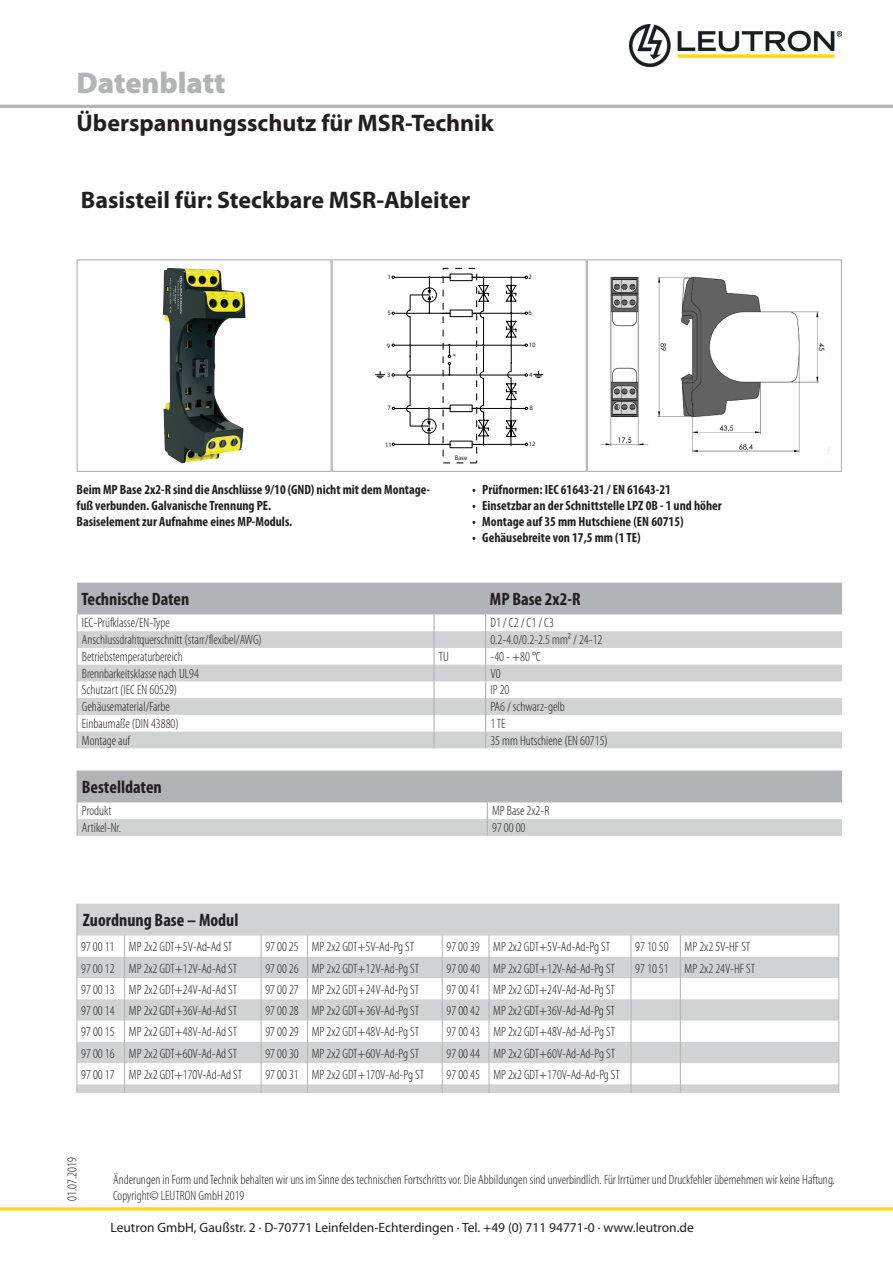
<style>
.page{position:relative;width:893px;height:1263px;background:#fff}
.page>*{position:absolute;margin:0;border:0;box-sizing:border-box;transform-origin:0 0}
.t1{font:900 30px "Myriad Pro";color:#b2b3b7}
.t2{font:700 24px "Myriad Pro";color:#231f20}
.t3{font:700 condensed 18px "Myriad Pro";color:#231f20}
.t4{font:300 condensed 13.5px/16.2px "Myriad Pro";color:#231f20}
.t5{font:700 condensed 13.5px/16.2px "Myriad Pro";color:#231f20}
.t6{font:13.5px "Myriad Pro";color:#231f20}
.t7{font:7.8px "Myriad Pro";color:#231f20}
.t8{font:6.6px "Myriad Pro";color:#231f20}
</style>
<div class="page">
<hr style="left:0;top:1207px;width:893px;height:3px;background:#ffdc01">
<img style="left:630px;top:25px;width:212px;height:41px">
<hr style="left:0;top:105px;width:893px;height:3px;background:#b2b3b7">
<img style="left:163px;top:268px;width:82px;height:195px">
<div style="left:77px;top:259px;width:255px;height:213px;border:1px solid #b2b3b7"></div>
<div style="left:422px;top:288px;width:15px;height:14px;border:1px solid #000;border-radius:50%"></div>
<hr style="left:394px;top:277px;width:131px;height:1px;background:#000">
<hr style="left:394px;top:313px;width:131px;height:1px;background:#000">
<hr style="left:394px;top:345px;width:131px;height:1px;background:#000">
<hr style="left:394px;top:375px;width:131px;height:1px;background:#000">
<svg style="left:534px;top:371px;width:9px;height:7px"></svg>
<svg style="left:375px;top:372px;width:10px;height:6px"></svg>
<div style="left:422px;top:419px;width:14px;height:14px;border:1px solid #000;border-radius:50%"></div>
<hr style="left:395px;top:408px;width:130px;height:1px;background:#000">
<hr style="left:395px;top:444px;width:130px;height:1px;background:#000">
<svg style="left:406px;top:276px;width:27px;height:169px"></svg>
<svg style="left:441px;top:274px;width:76px;height:174px"></svg>
<div style="left:332px;top:259px;width:255px;height:213px;border:1px solid #b2b3b7"></div>
<img style="left:601px;top:276px;width:229px;height:178px">
<div style="left:587px;top:259px;width:255px;height:213px;border:1px solid #b2b3b7"></div>
<svg style="left:77px;top:770px;width:765px;height:66px"></svg>
<svg style="left:78px;top:904px;width:760px;height:189px;fill:#d1d2d4"></svg>
<hr style="left:77px;top:904px;width:1px;height:31px;background:#b2b3b7">
<svg style="left:77px;top:935px;width:1px;height:158px"></svg>
<svg style="left:124px;top:935px;width:1px;height:158px"></svg>
<hr style="left:838px;top:904px;width:1px;height:31px;background:#b2b3b7">
<svg style="left:838px;top:935px;width:1px;height:158px"></svg>
<svg style="left:261px;top:935px;width:1px;height:158px"></svg>
<svg style="left:307px;top:935px;width:1px;height:158px"></svg>
<svg style="left:442px;top:935px;width:1px;height:158px"></svg>
<svg style="left:489px;top:935px;width:1px;height:158px"></svg>
<svg style="left:631px;top:935px;width:1px;height:158px"></svg>
<svg style="left:680px;top:935px;width:1px;height:158px"></svg>
<svg style="left:77px;top:583px;width:765px;height:165px"></svg>
<h1 class="t1" style="left:77px;top:65px;width:151px">Datenblatt</h1>
<h2 class="t2" style="left:77px;top:107px;width:419px">Überspannungsschutz für MSR-Technik</h2>
<h2 class="t2" style="left:81px;top:184px;width:391px">Basisteil für: Steckbare MSR-Ableiter</h2>
<p class="t8" style="left:387px;top:273px;width:5px">1</p>
<p class="t8" style="left:387px;top:308px;width:5px">5</p>
<p class="t8" style="left:387px;top:341px;width:5px">9</p>
<p class="t8" style="left:387px;top:371px;width:5px">3</p>
<p class="t8" style="left:387px;top:404px;width:5px">7</p>
<p class="t8" style="left:385px;top:440px;width:8px">11</p>
<p class="t7" style="left:453px;top:351px;width:5px">*</p>
<p class="t8" style="left:455px;top:454px;width:14px">Base</p>
<p class="t8" style="left:528px;top:272px;width:5px">2</p>
<p class="t8" style="left:528px;top:309px;width:5px">6</p>
<p class="t8" style="left:529px;top:341px;width:8px">10</p>
<p class="t8" style="left:529px;top:371px;width:5px">4</p>
<p class="t8" style="left:529px;top:404px;width:5px">8</p>
<p class="t8" style="left:529px;top:440px;width:8px">12</p>
<p class="t5" style="left:77px;top:481px;width:355px">Beim MP Base 2x2-R sind die Anschlüsse 9/10 (GND) nicht mit dem Montage&shy;fuß verbunden. Galvanische Trennung PE.<br>Basiselement zur Aufnahme eines MP-Moduls.</p>
<p class="t5" style="left:472px;top:481px;width:200px">• Prüfnormen: IEC 61643-21 / EN 61643-21</p>
<p class="t5" style="left:472px;top:497px;width:251px">• Einsetzbar an der Schnittstelle LPZ 0B - 1 und höher</p>
<p class="t5" style="left:472px;top:513px;width:213px">• Montage auf 35 mm Hutschiene (EN 60715)</p>
<p class="t5" style="left:472px;top:529px;width:170px">• Gehäusebreite von 17,5 mm (1 TE)</p>
<h3 class="t3" style="left:81px;top:587px;width:110px">Technische Daten</h3>
<h3 class="t3" style="left:490px;top:587px;width:92px">MP Base 2x2-R</h3>
<p class="t4" style="left:82px;top:615px;width:90px">IEC-Prüfklasse/EN-Type</p>
<p class="t4" style="left:490px;top:615px;width:65px">D1 / C2 / C1 / C3</p>
<p class="t4" style="left:82px;top:632px;width:182px">Anschlussdrahtquerschnitt (starr/flexibel/AWG)</p>
<p class="t4" style="left:490px;top:632px;width:113px">0.2-4.0/0.2-2.5 mm² / 24-12</p>
<p class="t4" style="left:82px;top:649px;width:102px">Betriebstemperaturbereich</p>
<p class="t4" style="left:439px;top:649px;width:12px">TU</p>
<p class="t4" style="left:490px;top:649px;width:52px">-40 - +80 °C</p>
<p class="t4" style="left:82px;top:665px;width:119px">Brennbarkeitsklasse nach UL94</p>
<p class="t4" style="left:490px;top:665px;width:12px">V0</p>
<p class="t4" style="left:82px;top:682px;width:97px">Schutzart (IEC EN 60529)</p>
<p class="t4" style="left:490px;top:682px;width:20px">IP 20</p>
<p class="t4" style="left:82px;top:699px;width:89px">Gehäusematerial/Farbe</p>
<p class="t4" style="left:490px;top:699px;width:76px">PA6 / schwarz-gelb</p>
<p class="t4" style="left:82px;top:715px;width:98px">Einbaumaße (DIN 43880)</p>
<p class="t4" style="left:490px;top:715px;width:17px">1 TE</p>
<p class="t4" style="left:82px;top:732px;width:50px">Montage auf</p>
<p class="t4" style="left:490px;top:732px;width:119px">35 mm Hutschiene (EN 60715)</p>
<h3 class="t3" style="left:82px;top:775px;width:81px">Bestelldaten</h3>
<p class="t4" style="left:82px;top:803px;width:31px">Produkt</p>
<p class="t4" style="left:492px;top:803px;width:59px">MP Base 2x2-R</p>
<p class="t4" style="left:82px;top:820px;width:41px">Artikel-Nr.</p>
<p class="t4" style="left:492px;top:820px;width:35px">97 00 00</p>
<h3 class="t3" style="left:83px;top:909px;width:157px">Zuordnung Base – Modul</h3>
<p class="t4" style="left:81px;top:939px;width:153px">97 00 11 MP 2x2 GDT+5V-Ad-Ad ST</p>
<p class="t4" style="left:265px;top:939px;width:150px">97 00 25 MP 2x2 GDT+5V-Ad-Pg ST</p>
<p class="t4" style="left:446px;top:939px;width:165px">97 00 39 MP 2x2 GDT+5V-Ad-Ad-Pg ST</p>
<p class="t4" style="left:635px;top:939px;width:117px">97 10 50 MP 2x2 5V-HF ST</p>
<p class="t4" style="left:81px;top:960px;width:158px">97 00 12 MP 2x2 GDT+12V-Ad-Ad ST</p>
<p class="t4" style="left:265px;top:960px;width:155px">97 00 26 MP 2x2 GDT+12V-Ad-Pg ST</p>
<p class="t4" style="left:446px;top:960px;width:170px">97 00 40 MP 2x2 GDT+12V-Ad-Ad-Pg ST</p>
<p class="t4" style="left:635px;top:960px;width:121px">97 10 51 MP 2x2 24V-HF ST</p>
<p class="t4" style="left:81px;top:981px;width:158px">97 00 13 MP 2x2 GDT+24V-Ad-Ad ST</p>
<p class="t4" style="left:265px;top:981px;width:155px">97 00 27 MP 2x2 GDT+24V-Ad-Pg ST</p>
<p class="t4" style="left:446px;top:981px;width:170px">97 00 41 MP 2x2 GDT+24V-Ad-Ad-Pg ST</p>
<p class="t4" style="left:81px;top:1003px;width:158px">97 00 14 MP 2x2 GDT+36V-Ad-Ad ST</p>
<p class="t4" style="left:265px;top:1003px;width:155px">97 00 28 MP 2x2 GDT+36V-Ad-Pg ST</p>
<p class="t4" style="left:446px;top:1003px;width:170px">97 00 42 MP 2x2 GDT+36V-Ad-Ad-Pg ST</p>
<p class="t4" style="left:81px;top:1024px;width:158px">97 00 15 MP 2x2 GDT+48V-Ad-Ad ST</p>
<p class="t4" style="left:265px;top:1024px;width:155px">97 00 29 MP 2x2 GDT+48V-Ad-Pg ST</p>
<p class="t4" style="left:447px;top:1024px;width:170px">97 00 43 MP 2x2 GDT+48V-Ad-Ad-Pg ST</p>
<p class="t4" style="left:81px;top:1045px;width:158px">97 00 16 MP 2x2 GDT+60V-Ad-Ad ST</p>
<p class="t4" style="left:265px;top:1045px;width:155px">97 00 30 MP 2x2 GDT+60V-Ad-Pg ST</p>
<p class="t4" style="left:447px;top:1045px;width:170px">97 00 44 MP 2x2 GDT+60V-Ad-Ad-Pg ST</p>
<p class="t4" style="left:81px;top:1066px;width:162px">97 00 17 MP 2x2 GDT+170V-Ad-Ad ST</p>
<p class="t4" style="left:265px;top:1066px;width:160px">97 00 31 MP 2x2 GDT+170V-Ad-Pg ST</p>
<p class="t4" style="left:447px;top:1066px;width:175px">97 00 45 MP 2x2 GDT+170V-Ad-Ad-Pg ST</p>
<p class="t4" style="left:64px;top:1200px;width:45px;rotate:-90deg">01.07.2019</p>
<p class="t4" style="left:113px;top:1171px;width:723px">Änderungen in Form und Technik behalten wir uns im Sinne des technischen Fortschritts vor. Die Abbildungen sind unverbindlich. Für Irrtümer und Druckfehler übernehmen wir keine Haftung.<br>Copyright© LEUTRON GmbH 2019</p>
<p class="t6" style="left:111px;top:1219px;width:585px">Leutron GmbH, Gaußstr. 2 · D-70771 Leinfelden-Echterdingen · Tel. +49 (0) 711 94771-0 · www.leutron.de</p>
</div>
